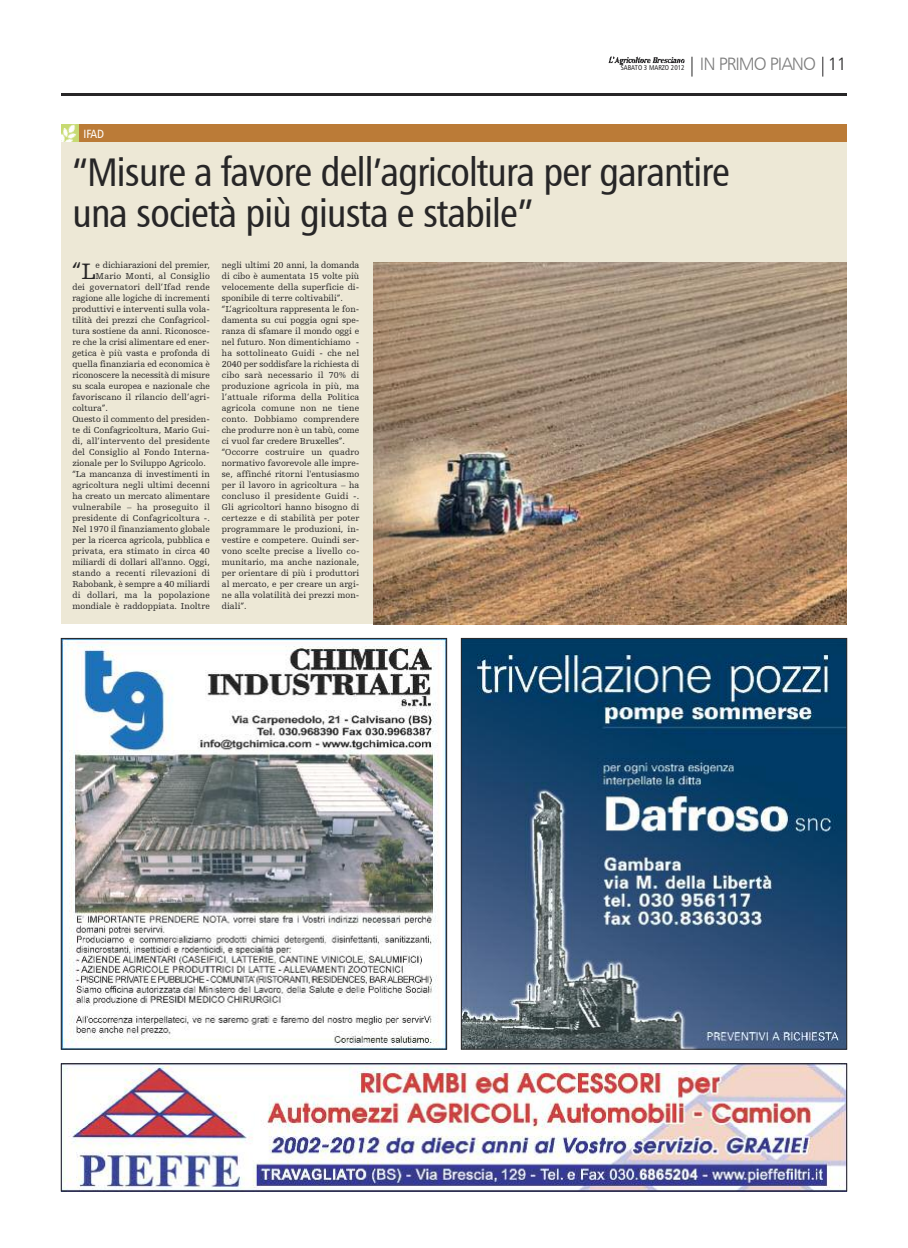
<style>
.page{position:relative;width:908px;height:1248px;background:#fff}
.page>*{position:absolute;margin:0;border:0;box-sizing:border-box;transform-origin:0 0}
.t1{font:40px/41px "Humanist 777 BT Roman Condensed B";letter-spacing:-.02em;color:#272627}
.t2{font:23.4px "Humanist Slabserif 712 BT";color:#272627}
.t3{font:18px "Humanist 777 BT Light B";letter-spacing:-.055em;color:#7d7d7d}
.t4{font:12px "Humanist 777 BT Roman Condensed B";color:#fff}
.t5{font:9px/11px "Humanist Slabserif 712 BT";letter-spacing:.01em;color:#272627}
.t6{font:7px "Humanist 777 BT Roman Condensed B";color:#272627}
.s1{color:#272627}
</style>
<div class="page">
<hr style="left:61px;top:93px;width:785px;height:3px;background:#272627">
<img style="left:608px;top:57px;width:76px;height:8px">
<svg style="left:691px;top:57px;width:1px;height:20px"></svg>
<svg style="left:822px;top:57px;width:1px;height:20px"></svg>
<img style="left:63px;top:640px;width:381px;height:407px">
<div style="left:61px;top:638px;width:385px;height:411px;border:1px solid #272627"></div>
<div style="left:61px;top:125px;width:785px;height:499px;background:#ede8d6"></div>
<div style="left:61px;top:125px;width:785px;height:17px;background:#bb7b37"></div>
<img style="left:61px;top:125px;width:17px;height:17px">
<img style="left:373px;top:262px;width:473px;height:362px">
<img style="left:463px;top:640px;width:381px;height:407px">
<div style="left:461px;top:638px;width:385px;height:411px;border:1px solid #272627"></div>
<img style="left:63px;top:1065px;width:781px;height:124px">
<div style="left:61px;top:1063px;width:785px;height:128px;border:1px solid #272627"></div>
<p class="t6" style="left:620px;top:64px;width:65px">SABATO 3 MARZO 2012</p>
<h3 class="t3" style="left:699px;top:53px;width:148px">IN PRIMO PIANO <span class="s1">11</span></h3>
<h3 class="t4" style="left:83px;top:126px;width:22px">IFAD</h3>
<h1 class="t1" style="left:72px;top:151px;width:659px">“Misure a favore dell’agricoltura per garantire una società più giusta e stabile”</h1>
<h2 class="t2" style="left:72px;top:257px;width:25px">“L</h2>
<p class="t5" style="left:96px;top:259px;width:116px">e dichiarazioni del premier,</p>
<p class="t5" style="left:222px;top:259px;width:139px">negli ultimi 20 anni, la domanda di cibo è aumentata 15 volte più velocemente della superficie di&shy;sponibile di terre coltivabili”. “L’agricoltura rappresenta le fon&shy;damenta su cui poggia ogni spe&shy;ranza di sfamare il mondo oggi e nel futuro. Non dimentichiamo - ha sottolineato Guidi - che nel<br>2040 per soddisfare la richiesta di cibo sarà necessario il 70% di produzione agricola in più, ma l’attuale riforma della Politica agricola comune non ne tiene conto. Dobbiamo comprendere che produrre non è un tabù, come ci vuol far credere Bruxelles”. “Occorre costruire un quadro normativo favorevole alle impre&shy;se, affinché ritorni l'entusiasmo per il lavoro in agricoltura – ha concluso il presidente Guidi -.<br>Gli agricoltori hanno bisogno di certezze e di stabilità per poter programmare le produzioni, in&shy;vestire e competere. Quindi ser&shy;vono scelte precise a livello co&shy;munitario, ma anche nazionale, per orientare di più i produttori al mercato, e per creare un argi&shy;ne alla volatilità dei prezzi mon&shy;diali”.</p>
<p class="t5" style="left:96px;top:270px;width:116px">Mario Monti, al Consiglio</p>
<p class="t5" style="left:72px;top:281px;width:139px">dei governatori dell’Ifad rende</p>
<p class="t5" style="left:72px;top:292px;width:139px">ragione alle logiche di incrementi</p>
<p class="t5" style="left:72px;top:303px;width:139px">produttivi e interventi sulla vola-</p>
<p class="t5" style="left:72px;top:314px;width:139px">tilità dei prezzi che Confagricol-</p>
<p class="t5" style="left:72px;top:325px;width:139px">tura sostiene da anni. Riconosce-</p>
<p class="t5" style="left:72px;top:336px;width:139px">re che la crisi alimentare ed ener-</p>
<p class="t5" style="left:72px;top:347px;width:139px">getica è più vasta e profonda di</p>
<p class="t5" style="left:72px;top:358px;width:139px">quella finanziaria ed economica è</p>
<p class="t5" style="left:72px;top:369px;width:139px">riconoscere la necessità di misure</p>
<p class="t5" style="left:72px;top:380px;width:139px">su scala europea e nazionale che</p>
<p class="t5" style="left:72px;top:391px;width:139px">favoriscano il rilancio dell’agri-</p>
<p class="t5" style="left:72px;top:402px;width:37px">coltura”.</p>
<p class="t5" style="left:72px;top:413px;width:139px">Questo il commento del presiden-</p>
<p class="t5" style="left:72px;top:424px;width:139px">te di Confagricoltura, Mario Gui-</p>
<p class="t5" style="left:72px;top:435px;width:139px">di, all’intervento del presidente</p>
<p class="t5" style="left:72px;top:446px;width:139px">del Consiglio al Fondo Interna-</p>
<p class="t5" style="left:72px;top:457px;width:135px">zionale per lo Sviluppo Agricolo.</p>
<p class="t5" style="left:72px;top:468px;width:139px">“La mancanza di investimenti in</p>
<p class="t5" style="left:72px;top:479px;width:139px">agricoltura negli ultimi decenni</p>
<p class="t5" style="left:72px;top:490px;width:139px">ha creato un mercato alimentare</p>
<p class="t5" style="left:72px;top:501px;width:139px">vulnerabile – ha proseguito il</p>
<p class="t5" style="left:72px;top:512px;width:139px">presidente di Confagricoltura -.</p>
<p class="t5" style="left:72px;top:523px;width:139px">Nel 1970 il finanziamento globale</p>
<p class="t5" style="left:72px;top:534px;width:139px">per la ricerca agricola, pubblica e</p>
<p class="t5" style="left:72px;top:545px;width:139px">privata, era stimato in circa 40</p>
<p class="t5" style="left:72px;top:556px;width:139px">miliardi di dollari all'anno. Oggi,</p>
<p class="t5" style="left:72px;top:567px;width:139px">stando a recenti rilevazioni di</p>
<p class="t5" style="left:72px;top:578px;width:139px">Rabobank, è sempre a 40 miliardi</p>
<p class="t5" style="left:72px;top:589px;width:139px">di dollari, ma la popolazione</p>
<p class="t5" style="left:72px;top:600px;width:139px">mondiale è raddoppiata. Inoltre</p>
</div>
